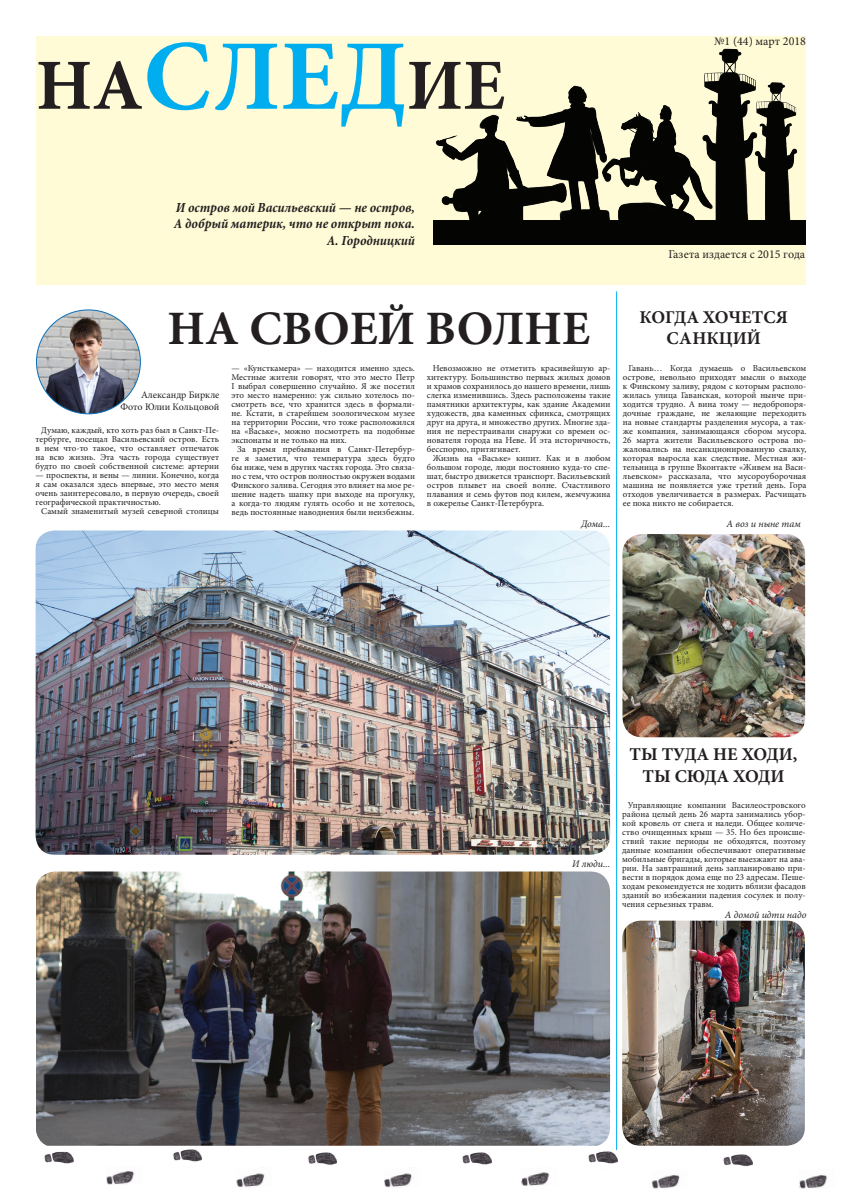
<style>
.page{position:relative;width:842px;height:1191px;background:#fff}
.page>*{position:absolute;margin:0;border:0;box-sizing:border-box;transform-origin:0 0}
.t1{font:700 72px "Minion Pro";color:#231f20}
.t2{font:700 48px "Minion Pro";color:#231f20}
.t3{font:700 18px/21.6px "Minion Pro";color:#231f20;text-align:center}
.t4{font:italic 700 condensed 14px/16.8px "Minion Pro";color:#231f20;text-align:right}
.t5{font:12px "Minion Pro";color:#231f20}
.t6{font:italic 10px "Minion Pro";color:#231f20}
.t7{font:10px/12px "Minion Pro";color:#231f20;text-align:right}
.t8{font:9px/9px "Minion Pro";color:#231f20;text-align:justify}
.s1{font-size:100px;color:#00aeef}
</style>
<div class="page">
<div style="left:36px;top:36px;width:769px;height:249px;background:#fffbd6"></div>
<img style="left:36px;top:871px;width:574px;height:274px">
<img style="left:433px;top:48px;width:372px;height:197px">
<img style="left:44px;top:1151px;width:30px;height:13px">
<img style="left:106px;top:1171px;width:28px;height:13px">
<img style="left:173px;top:1149px;width:29px;height:13px">
<img style="left:236px;top:1173px;width:29px;height:14px">
<img style="left:308px;top:1152px;width:29px;height:13px">
<img style="left:384px;top:1173px;width:28px;height:14px">
<img style="left:462px;top:1152px;width:30px;height:13px">
<img style="left:521px;top:1172px;width:29px;height:14px">
<img style="left:588px;top:1151px;width:29px;height:13px">
<img style="left:651px;top:1175px;width:29px;height:14px">
<img style="left:723px;top:1154px;width:29px;height:13px">
<img style="left:799px;top:1175px;width:29px;height:14px">
<img style="left:622px;top:534px;width:183px;height:203px">
<img style="left:622px;top:920px;width:183px;height:225px">
<hr style="left:616px;top:291px;width:1px;height:859px;background:#00aeef">
<img style="left:36px;top:310px;width:104px;height:104px;border-radius:52px">
<img style="left:36px;top:530px;width:574px;height:324px">
<h1 class="t1" style="left:36px;top:35px;width:470px">НА<span class="s1">СЛЕД</span>ИЕ</h1>
<h3 class="t5" style="left:714px;top:33px;width:93px">№1 (44) март 2018</h3>
<h3 class="t4" style="left:174px;top:199px;width:243px">И остров мой Васильевский — не остров,<br>А добрый материк, что не открыт пока.<br>А. Городницкий</h3>
<h3 class="t5" style="left:668px;top:246px;width:138px">Газета издается с 2015 года</h3>
<h2 class="t2" style="left:168px;top:295px;width:424px">НА СВОЕЙ ВОЛНЕ</h2>
<p class="t7" style="left:120px;top:388px;width:101px">Александр Биркле<br>Фото Юлии Кольцовой</p>
<p class="t8" style="left:36px;top:426px;width:185px;text-indent:6px">Думаю, каждый, кто хоть раз был в Санкт-Пе&shy;тербурге, посещал Васильевский остров. Есть в нем что-то такое, что оставляет отпечаток на всю жизнь. Эта часть города существует будто по своей собственной системе: артерии</p>
<p class="t8" style="left:36px;top:471px;width:185px">— проспекты, и вены — линии. Конечно, когда я сам оказался здесь впервые, это место меня очень заинтересовало, в первую очередь, своей географической практичностью.</p>
<p class="t8" style="left:41px;top:507px;width:179px">Самый знаменитый музей северной столицы</p>
<p class="t8" style="left:231px;top:363px;width:185px">— «Кунсткамера» — находится именно здесь.<br>Местные жители говорят, что это место Петр I выбрал совершенно случайно. Я же посетил это место намеренно: уж сильно хотелось по&shy;смотреть все, что хранится здесь в формали&shy;не. Кстати, в старейшем зоологическом музее на территории России, что тоже расположился на «Ваське», можно посмотреть на подобные экспонаты и не только на них.</p>
<p class="t8" style="left:231px;top:444px;width:185px;text-indent:6px">За время пребывания в Санкт-Петербур&shy;ге я заметил, что температура здесь будто бы ниже, чем в других частях города. Это связа&shy;но с тем, что остров полностью окружен водами Финского залива. Сегодня это влияет на мое ре&shy;шение надеть шапку при выходе на прогулку, а когда-то людям гулять особо и не хотелось, ведь постоянные наводнения были неизбежны.</p>
<p class="t8" style="left:427px;top:363px;width:185px;text-indent:6px">Невозможно не отметить красивейшую ар&shy;хитектуру. Большинство первых жилых домов и храмов сохранилось до нашего времени, лишь слегка изменившись. Здесь расположены такие памятники архитектуры, как здание Академии художеств, два каменных сфинкса, смотрящих друг на друга, и множество других. Многие зда&shy;ния не перестраивали снаружи со времен ос&shy;нователя города на Неве. И эта историчность, бесспорно, притягивает.</p>
<p class="t8" style="left:427px;top:453px;width:185px;text-indent:6px">Жизнь на «Ваське» кипит. Как и в любом большом городе, люди постоянно куда-то спе&shy;шат, быстро движется транспорт. Васильевский остров плывет на своей волне. Счастливого плавания и семь футов под килем, жемчужина в ожерелье Санкт-Петербурга.</p>
<p class="t6" style="left:581px;top:517px;width:31px">Дома...</p>
<h3 class="t3" style="left:640px;top:306px;width:150px">КОГДА ХОЧЕТСЯ<br>САНКЦИЙ</h3>
<p class="t8" style="left:623px;top:363px;width:185px;text-indent:6px">Гавань… Когда думаешь о Васильевском острове, невольно приходят мысли о выходе к Финскому заливу, рядом с которым располо&shy;жилась улица Гаванская, которой нынче при&shy;ходится трудно. А вина тому — недобропоря&shy;дочные граждане, не желающие переходить на новые стандарты разделения мусора, а так&shy;же компания, занимающаяся сбором мусора.<br>26 марта жители Васильевского острова по&shy;жаловались на несанкционированную свалку, которая выросла как следствие. Местная жи&shy;тельница в группе Вконтакте «Живем на Васи&shy;льевском» рассказала, что мусороуборочная машина не появляется уже третий день. Гора отходов увеличивается в размерах. Расчищать ее пока никто не собирается.</p>
<p class="t6" style="left:727px;top:517px;width:76px">А воз и ныне там</p>
<p class="t6" style="left:572px;top:857px;width:39px">И люди...</p>
<h3 class="t3" style="left:629px;top:743px;width:169px">ТЫ ТУДА НЕ ХОДИ,<br>ТЫ СЮДА ХОДИ</h3>
<p class="t8" style="left:622px;top:800px;width:185px;text-indent:6px">Управляющие компании Василеостровского района целый день 26 марта занимались убор&shy;кой кровель от снега и наледи. Общее количе&shy;ство очищенных крыш — 35. Но без происше&shy;ствий такие периоды не обходятся, поэтому данные компании обеспечивают оперативные мобильные бригады, которые выезжают на ава&shy;рии. На завтрашний день запланировано при&shy;вести в порядок дома еще по 23 адресам. Пеше&shy;ходам рекомендуется не ходить вблизи фасадов зданий во избежании падения сосулек и полу&shy;чения серьезных травм.</p>
<p class="t6" style="left:725px;top:908px;width:83px">А домой идти надо</p>
</div>
